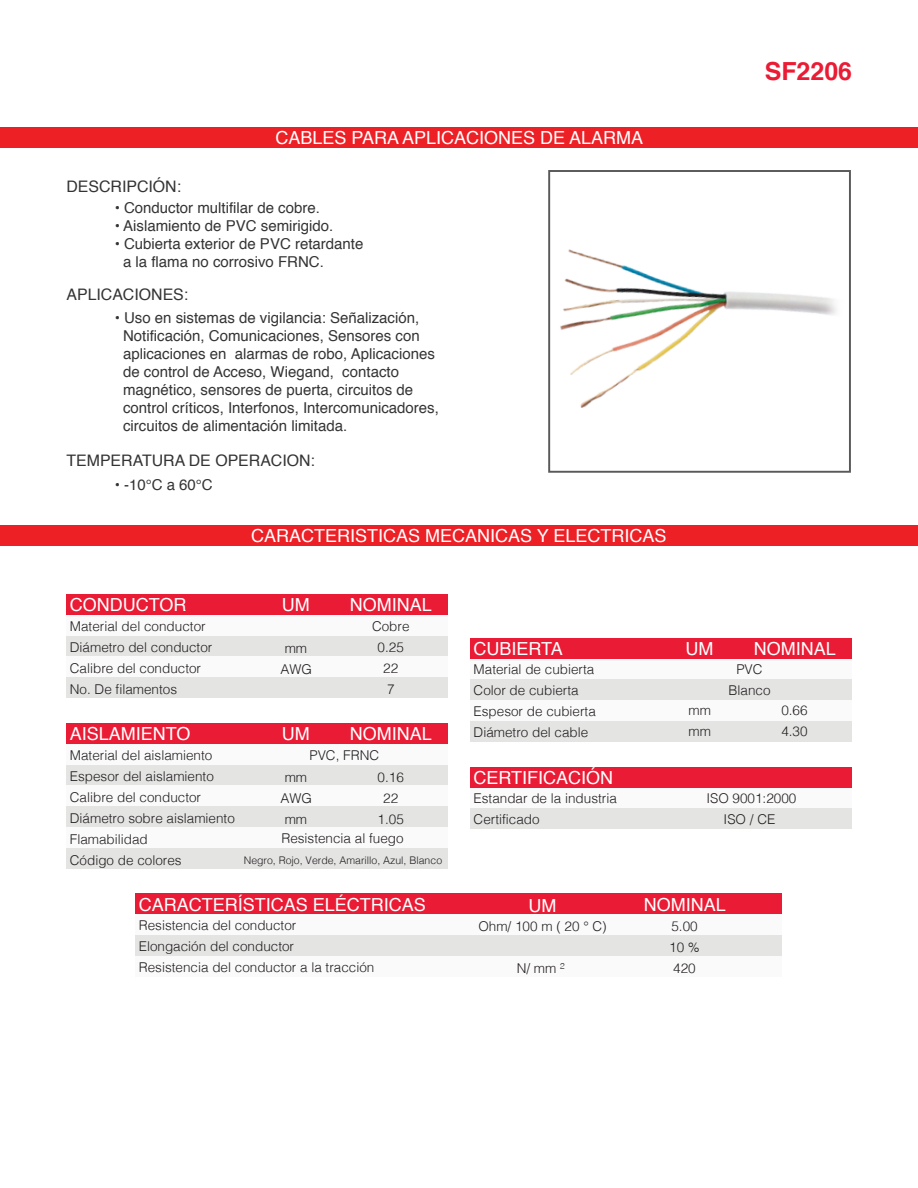
<style>
.page{position:relative;width:918px;height:1188px;background:#fff}
.page>*{position:absolute;margin:0;border:0;box-sizing:border-box;transform-origin:0 0}
.t1{font:700 24.9px "Helvetica";color:#ea1b34}
.t2{font:18px "Helvetica";color:#fff}
.t3{font:15.9px "Helvetica";color:#353435}
.t4{font:15px/18px "Helvetica";color:#353435}
.t5{font:300 13.5px/21px "Helvetica";color:#231f20;text-align:center}
.t6{font:300 10.5px "Helvetica";color:#231f20}
</style>
<div class="page">
<div style="left:0;top:127px;width:918px;height:21px;background:#ed2026"></div>
<div style="left:0;top:525px;width:918px;height:21px;background:#ed2026"></div>
<div style="left:66px;top:594px;width:382px;height:21px;background:#ea1b34"></div>
<div style="left:66px;top:615px;width:382px;height:21px;background:#fafafa"></div>
<div style="left:66px;top:636px;width:382px;height:21px;background:#e4e4e3"></div>
<div style="left:66px;top:677px;width:382px;height:21px;background:#e4e4e3"></div>
<div style="left:66px;top:657px;width:382px;height:20px;background:#fafafa"></div>
<div style="left:548px;top:170px;width:303px;height:303px;border:2px solid #59595c"></div>
<div style="left:470px;top:638px;width:382px;height:21px;background:#ea1b34"></div>
<div style="left:470px;top:659px;width:382px;height:21px;background:#fafafa"></div>
<div style="left:470px;top:680px;width:382px;height:20px;background:#e4e4e3"></div>
<div style="left:470px;top:721px;width:382px;height:21px;background:#e4e4e3"></div>
<div style="left:470px;top:700px;width:382px;height:21px;background:#fafafa"></div>
<div style="left:66px;top:723px;width:382px;height:21px;background:#ea1b34"></div>
<div style="left:66px;top:744px;width:382px;height:21px;background:#fafafa"></div>
<div style="left:66px;top:765px;width:382px;height:21px;background:#e4e4e3"></div>
<div style="left:66px;top:806px;width:382px;height:21px;background:#e4e4e3"></div>
<div style="left:66px;top:786px;width:382px;height:20px;background:#fafafa"></div>
<div style="left:66px;top:848px;width:382px;height:20px;background:#e4e4e3"></div>
<div style="left:66px;top:827px;width:382px;height:21px;background:#fafafa"></div>
<div style="left:470px;top:767px;width:382px;height:21px;background:#ea1b34"></div>
<div style="left:470px;top:788px;width:382px;height:21px;background:#fafafa"></div>
<div style="left:470px;top:809px;width:382px;height:20px;background:#e4e4e3"></div>
<div style="left:135px;top:894px;width:647px;height:20px;background:#ea1b34"></div>
<div style="left:135px;top:914px;width:647px;height:21px;background:#fafafa"></div>
<div style="left:135px;top:935px;width:647px;height:21px;background:#e4e4e3"></div>
<div style="left:135px;top:956px;width:647px;height:20px;background:#fafafa"></div>
<img style="left:548px;top:249px;width:303px;height:182px">
<h2 class="t2" style="left:275px;top:124px;width:369px">CABLES PARA APLICACIONES DE ALARMA</h2>
<p class="t3" style="left:66px;top:174px;width:116px">DESCRIPCIÓN:</p>
<p class="t4" style="left:115px;top:199px;width:207px">• Conductor multifilar de cobre.</p>
<p class="t4" style="left:115px;top:217px;width:220px">• Aislamiento de PVC semirigido.</p>
<p class="t4" style="left:123px;top:235px;width:242px;text-indent:-8px">• Cubierta exterior de PVC retardante a la flama no corrosivo FRNC.</p>
<p class="t3" style="left:66px;top:282px;width:123px">APLICACIONES:</p>
<p class="t4" style="left:123px;top:310px;width:317px;text-indent:-8px">• Uso en sistemas de vigilancia: Señalización, Notificación, Comunicaciones, Sensores con aplicaciones en alarmas de robo, Aplicaciones de control de Acceso, Wiegand, contacto magnético, sensores de puerta, circuitos de control críticos, Interfonos, Intercomunicadores, circuitos de alimentación limitada.</p>
<p class="t3" style="left:66px;top:448px;width:250px">TEMPERATURA DE OPERACION:</p>
<p class="t4" style="left:115px;top:477px;width:100px">• -10°C a 60°C</p>
<h2 class="t2" style="left:251px;top:522px;width:417px">CARACTERISTICAS MECANICAS Y ELECTRICAS</h2>
<h2 class="t2" style="left:70px;top:591px;width:118px">CONDUCTOR</h2>
<h2 class="t2" style="left:282px;top:591px;width:29px">UM</h2>
<h2 class="t2" style="left:350px;top:591px;width:84px">NOMINAL</h2>
<h1 class="t1" style="left:765px;top:51px;width:89px">SF2206</h1>
<p class="t5" style="left:372px;top:614px;width:39px">Cobre<br>0.25<br>22<br>7</p>
<p class="t5" style="left:70px;top:614px;width:144px;text-align:left">Material del conductor<br>Diámetro del conductor<br>Calibre del conductor<br>No. De filamentos</p>
<h2 class="t2" style="left:474px;top:635px;width:91px">CUBIERTA</h2>
<h2 class="t2" style="left:686px;top:635px;width:29px">UM</h2>
<h2 class="t2" style="left:754px;top:635px;width:84px">NOMINAL</h2>
<p class="t5" style="left:474px;top:658px;width:124px;text-align:left">Material de cubierta<br>Color de cubierta<br>Espesor de cubierta<br>Diámetro del cable</p>
<p class="t5" style="left:281px;top:636px;width:33px">mm<br>AWG</p>
<p class="t5" style="left:728px;top:658px;width:44px">PVC<br>Blanco</p>
<p class="t5" style="left:689px;top:699px;width:24px;text-align:left">mm mm</p>
<p class="t5" style="left:781px;top:699px;width:28px">0.66</p>
<h2 class="t2" style="left:70px;top:720px;width:122px">AISLAMIENTO</h2>
<h2 class="t2" style="left:282px;top:720px;width:29px">UM</h2>
<h2 class="t2" style="left:350px;top:720px;width:84px">NOMINAL</h2>
<p class="t5" style="left:781px;top:720px;width:28px">4.30</p>
<p class="t5" style="left:70px;top:743px;width:167px;text-align:left">Material del aislamiento<br>Espesor del aislamiento<br>Calibre del conductor<br>Diámetro sobre aislamiento<br>Flamabilidad<br>Código de colores</p>
<p class="t5" style="left:309px;top:743px;width:71px">PVC, FRNC</p>
<h2 class="t2" style="left:474px;top:764px;width:141px">CERTIFICACIÓN</h2>
<p class="t5" style="left:474px;top:787px;width:145px;text-align:left">Estandar de la industria<br>Certificado</p>
<p class="t5" style="left:706px;top:787px;width:92px">ISO 9001:2000<br>ISO / CE</p>
<p class="t5" style="left:378px;top:765px;width:28px">0.16<br>22<br>1.05</p>
<p class="t5" style="left:281px;top:765px;width:33px">mm<br>AWG mm</p>
<p class="t5" style="left:281px;top:827px;width:124px">Resistencia al fuego</p>
<p class="t6" style="left:244px;top:851px;width:200px">Negro, Rojo, Verde, Amarillo, Azul, Blanco</p>
<h2 class="t2" style="left:139px;top:890px;width:289px">CARACTERÍSTICAS ELÉCTRICAS</h2>
<p class="t5" style="left:139px;top:914px;width:237px;text-align:left">Resistencia del conductor<br>Elongación del conductor<br>Resistencia del conductor a la tracción</p>
<h2 class="t2" style="left:529px;top:892px;width:29px">UM</h2>
<p class="t5" style="left:478px;top:915px;width:130px">Ohm/ 100 m ( 20 ° C)</p>
<p class="t5" style="left:517px;top:957px;width:49px">N/ mm ²</p>
<h2 class="t2" style="left:644px;top:891px;width:84px">NOMINAL</h2>
<p class="t5" style="left:669px;top:915px;width:32px">5.00<br>10 %<br>420</p>
</div>
